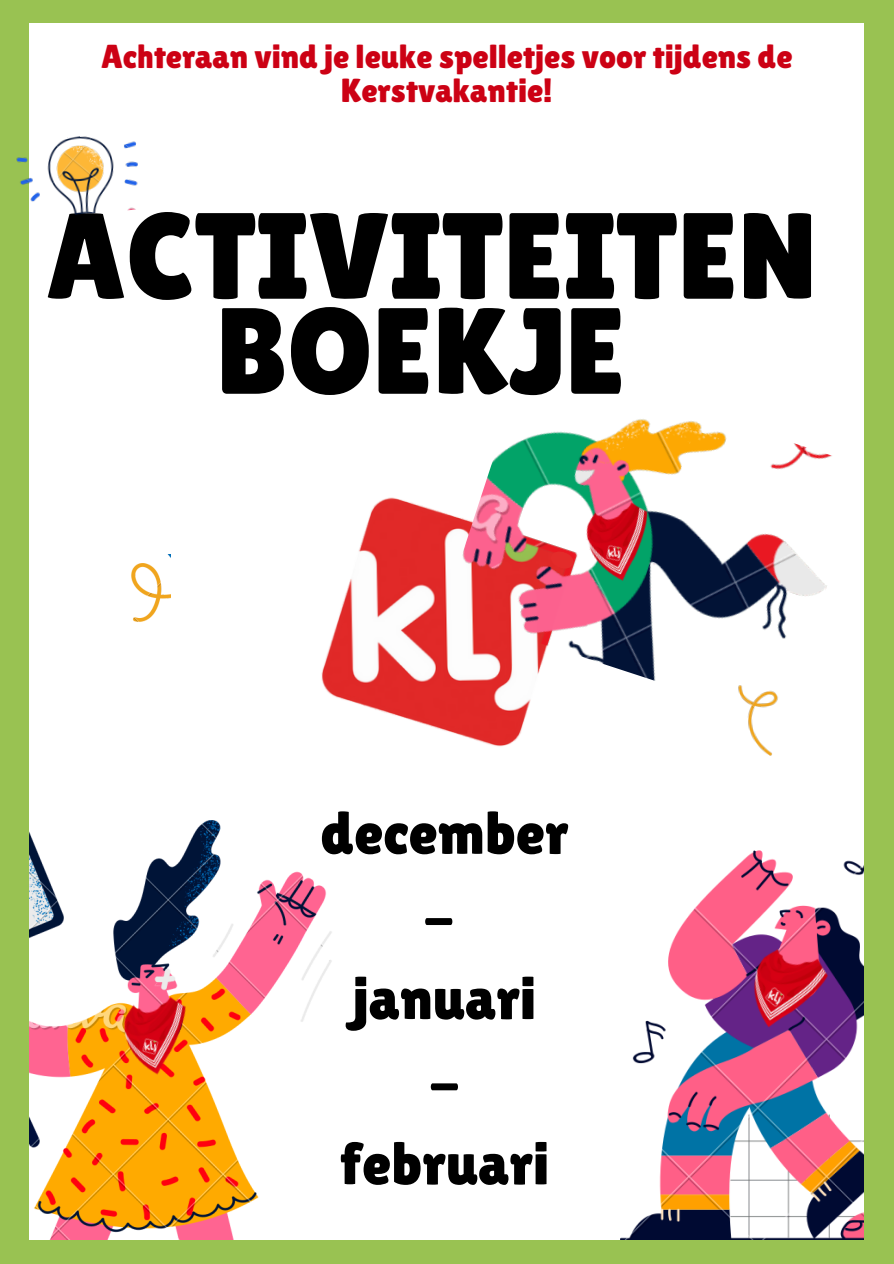
<style>
.page{position:relative;width:894px;height:1264px;background:#fff}
.page>*{position:absolute;margin:0;border:0;box-sizing:border-box;transform-origin:0 0}
.t1{font:122.25px/94.9px "Lilita One";color:#000;text-align:center}
.t2{font:59.7px/82.7px "Lilita One";color:#000;text-align:center}
.t3{font:33.3px/33.6px "Lilita One";color:#cc0114;text-align:center}
</style>
<div class="page">
<div style="left:0;top:0;width:893px;height:1263px;background:#99c252"></div>
<div style="left:30px;top:23px;width:833px;height:1216px;background:#fff"></div>
<img style="left:620px;top:850px;width:243px;height:389px">
<img style="left:30px;top:820px;width:302px;height:419px">
<img style="left:748px;top:722px;width:24px;height:34px">
<img style="left:16px;top:130px;width:122px;height:89px">
<img style="left:131px;top:554px;width:39px;height:68px">
<img style="left:743px;top:945px;width:89px;height:95px">
<img style="left:118px;top:992px;width:83px;height:89px">
<img style="left:321px;top:497px;width:203px;height:250px">
<img style="left:443px;top:356px;width:421px;height:366px">
<img style="left:580px;top:497px;width:86px;height:92px">
<svg style="left:549px;top:550px;width:25px;height:20px"></svg>
<p class="t3" style="left:101px;top:40px;width:692px">Achteraan vind je leuke spelletjes voor tijdens de<br>Kerstvakantie!</p>
<p class="t1" style="left:46px;top:208px;width:772px">ACTIVITEITEN<br>BOEKJE</p>
<h1 class="t2" style="left:320px;top:791px;width:249px">december -<br>januari<br>- februari</h1>
</div>
